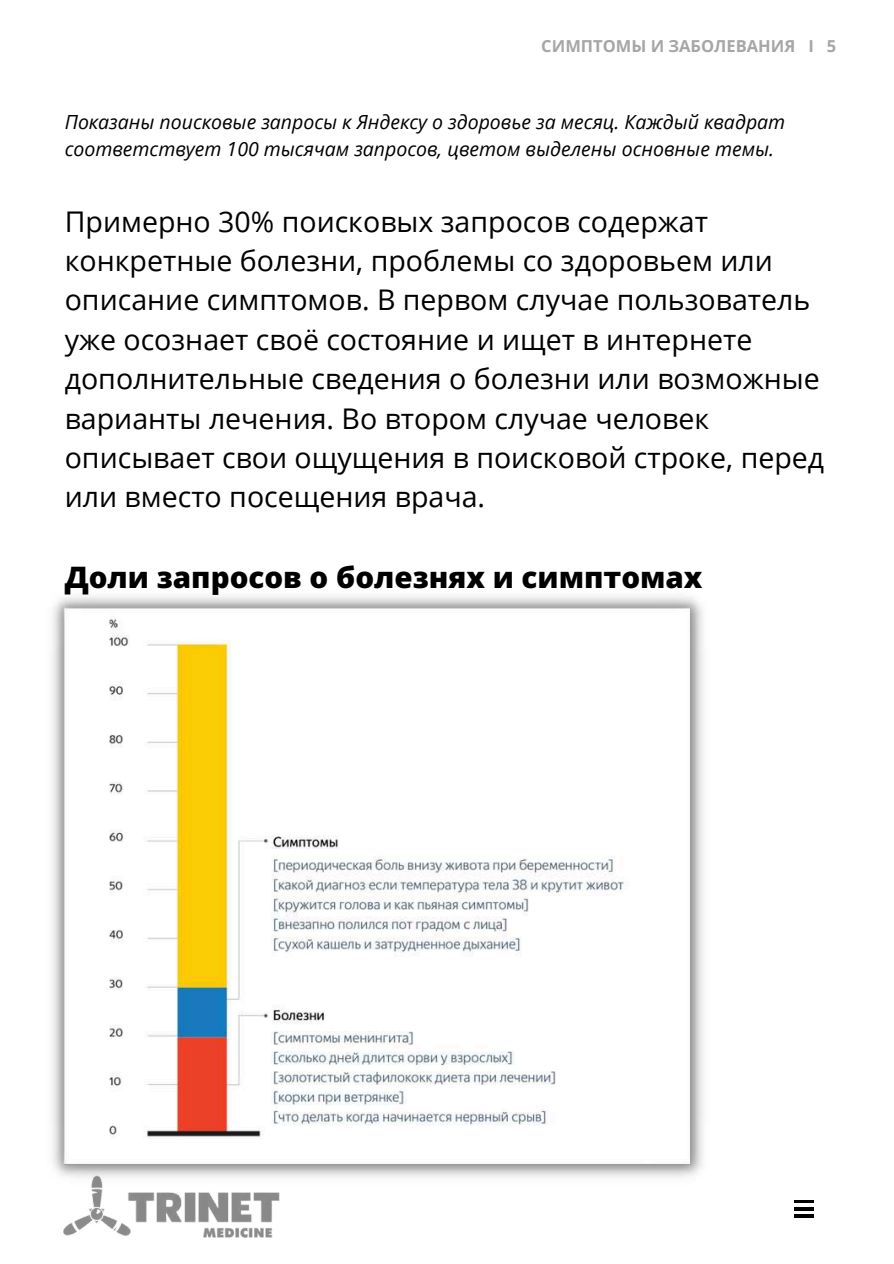
<style>
.page{position:relative;width:894px;height:1264px;background:#fff}
.page>*{position:absolute;margin:0;border:0;box-sizing:border-box;transform-origin:0 0}
.t1{font:800 29.55px "Open Sans";color:#000}
.t2{font:28.5px/39.3px "Open Sans";color:#000}
.t3{font:italic 19.5px/27px "Open Sans";color:#000}
.t4{font:700 16.5px "Open Sans";color:#a6a6a6}
</style>
<div class="page">
<svg style="left:794px;top:1200px;width:19px;height:9px"></svg>
<hr style="left:794px;top:1214px;width:19px;height:3px;background:#000">
<img style="left:52px;top:596px;width:652px;height:582px">
<img style="left:52px;top:1174px;width:252px;height:64px">
<p class="t4" style="left:541px;top:34px;width:296px">СИМПТОМЫ И ЗАБОЛЕВАНИЯ I 5</p>
<p class="t3" style="left:65px;top:108px;width:721px">Показаны поисковые запросы к Яндексу о здоровье за месяц. Каждый квадрат соответствует 100 тысячам запросов, цветом выделены основные темы.</p>
<p class="t2" style="left:65px;top:201px;width:760px">Примерно 30% поисковых запросов содержат конкретные болезни, проблемы со здоровьем или описание симптомов. В первом случае пользователь уже осознает своё состояние и ищет в интернете дополнительные сведения о болезни или возможные варианты лечения. Во втором случае человек описывает свои ощущения в поисковой строке, перед или вместо посещения врача.</p>
<p class="t1" style="left:65px;top:557px;width:639px">Доли запросов о болезнях и симптомах</p>
</div>
